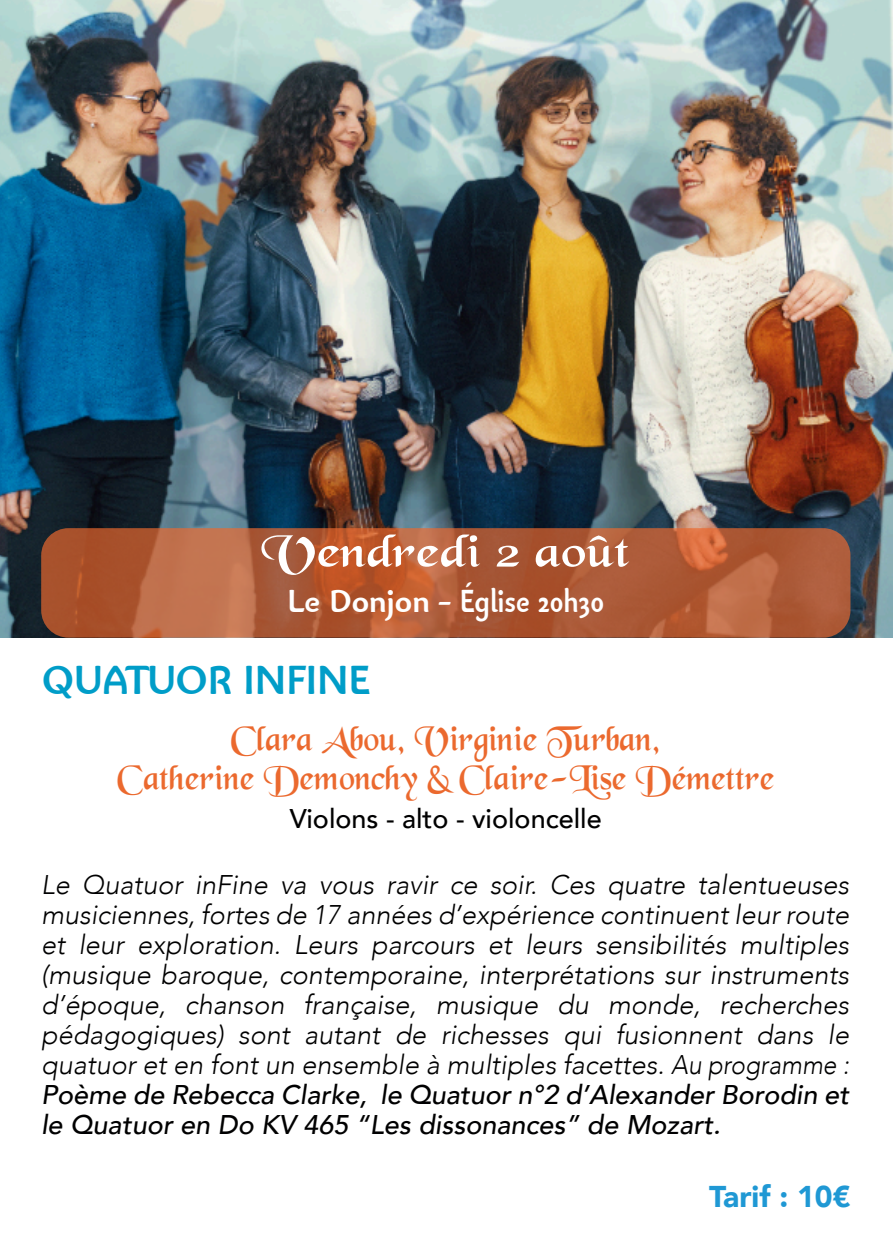
<style>
.page{position:relative;width:893px;height:1259px;background:#fff}
.page>*{position:absolute;margin:0;border:0;box-sizing:border-box;transform-origin:0 0}
.t1{font:48px "Black Chancery";color:#fff;scale:1.2 1}
.t2{font:700 42px "Bainsley";color:#009dc8}
.t3{font:36px/39px "Black Chancery";color:#eb692e;text-align:center}
.t4{font:700 33px "Bainsley";color:#fff}
.t5{font:900 30px "Avenir";color:#1f98d4}
.t6{font:italic 300 27px/30px "Avenir";color:#000001;text-align:justify}
.t7{font:italic 500 27px/30px "Avenir";color:#000001}
.t8{font:500 27px "Avenir";color:#000001}
</style>
<div class="page">
<img style="left:0;top:0;width:893px;height:637px">
<div style="left:41px;top:528px;width:809px;height:109px;background:#eb692f;border-radius:27px;opacity:.69"></div>
<hr style="left:892px;top:1128px;width:1px;height:131px;background:#f5a671">
<h1 class="t1" style="left:261px;top:526px;width:309px">Vendredi 2 août</h1>
<p class="t4" style="left:287px;top:588px;width:318px">Le Donjon - Église 20h30</p>
<h2 class="t2" style="left:43px;top:663px;width:329px">QUATUOR INFINE</h2>
<h3 class="t3" style="left:117px;top:723px;width:659px">Clara Abou, Virginie Turban,<br>Catherine Demonchy &amp; Claire-Lise Démettre</h3>
<p class="t8" style="left:290px;top:801px;width:313px">Violons - alto - violoncelle</p>
<p class="t6" style="left:41px;top:870px;width:809px">Le Quatuor inFine va vous ravir ce soir. Ces quatre talentueuses musiciennes, fortes de 17 années d’expérience continuent leur route et leur exploration. Leurs parcours et leurs sensibilités multiples (musique baroque, contemporaine, interprétations sur instruments d’époque, chanson française, musique du monde, recherches pédagogiques) sont autant de richesses qui fusionnent dans le quatuor et en font un ensemble à multiples facettes. Au programme :</p>
<p class="t7" style="left:41px;top:1080px;width:809px">Poème de Rebecca Clarke, le Quatuor n°2 d’Alexander Borodin et le Quatuor en Do KV 465 “Les dissonances” de Mozart.</p>
<p class="t5" style="left:709px;top:1176px;width:143px">Tarif : 10€</p>
</div>
